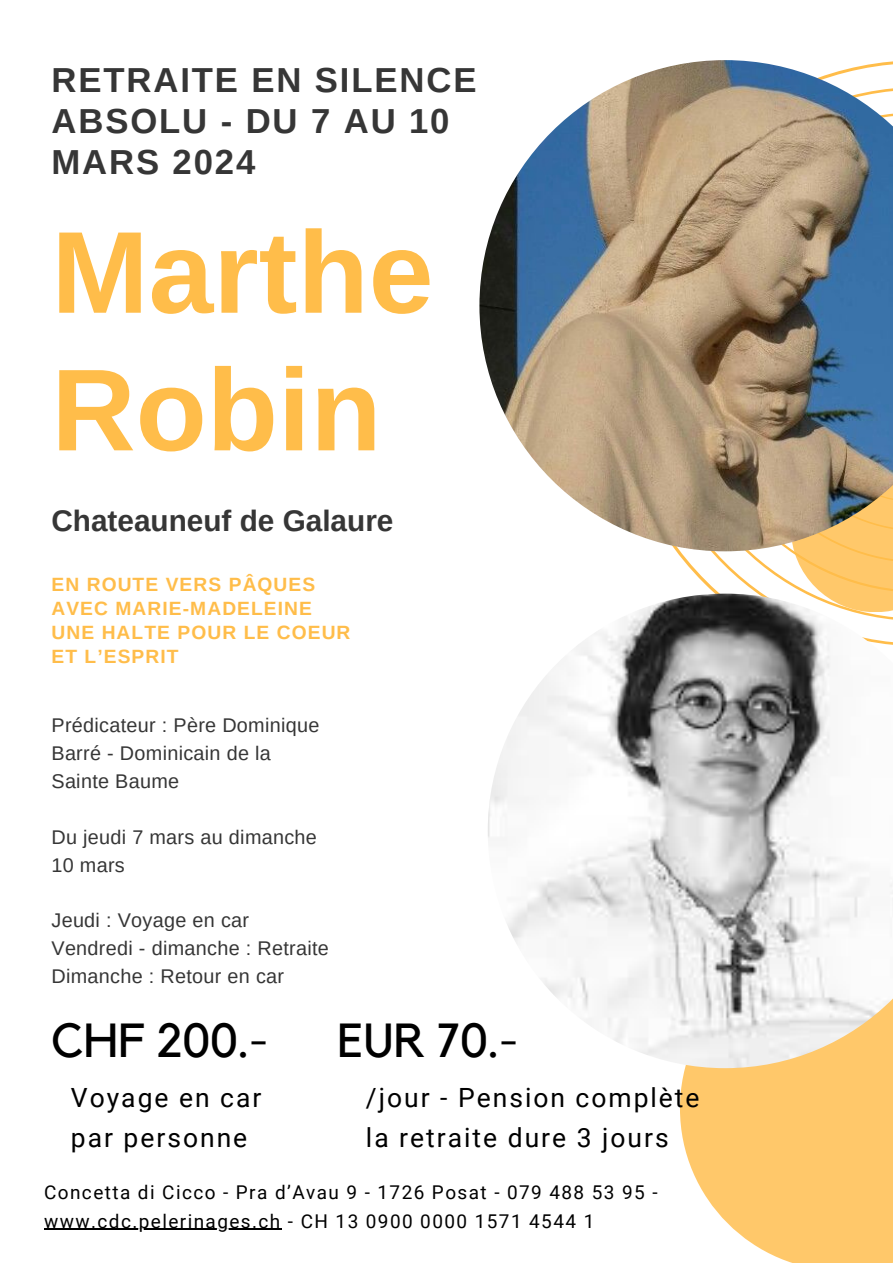
<style>
.page{position:relative;width:893px;height:1264px;background:#fff}
.page>*{position:absolute;margin:0;border:0;box-sizing:border-box;transform-origin:0 0}
.t1{font:700 116.4px/137.6px "Arimo";color:#ffbd4a}
.t2{font:47.55px "Kollektif";color:#000}
.t3{font:700 34.65px/41px "Arimo";letter-spacing:.055em;color:#363636}
.t4{font:700 29.7px "Arimo";color:#363636}
.t5{font:26.4px "Roboto";letter-spacing:.075em;color:#000}
.t6{font:19.8px/27.9px "Arimo";letter-spacing:.015em;color:#363636}
.t7{font:700 19.2px/24.2px "Arimo";letter-spacing:.055em;color:#ffbd4a}
.t8{font:18.9px/28px "Roboto";letter-spacing:.075em;color:#000}
</style>
<div class="page">
<svg style="left:680px;top:1068px;width:212px;height:194px;background:#fece7b"></svg>
<img style="left:488px;top:593px;width:404px;height:475px">
<svg style="left:718px;top:551px;width:174px;height:60px"></svg>
<img style="left:479px;top:60px;width:413px;height:491px">
<hr style="left:44px;top:1228px;width:238px;height:1px;background:#000">
<p class="t3" style="left:51px;top:60px;width:426px">RETRAITE EN SILENCE<br>ABSOLU - DU 7 AU 10<br>MARS 2024</p>
<p class="t1" style="left:51px;top:203px;width:383px">Marthe<br>Robin</p>
<p class="t4" style="left:51px;top:504px;width:343px">Chateauneuf de Galaure</p>
<p class="t7" style="left:51px;top:572px;width:265px">EN ROUTE VERS PÂQUES<br>AVEC MARIE-MADELEINE</p>
<p class="t7" style="left:51px;top:620px;width:300px">UNE HALTE POUR LE COEUR<br>ET L’ESPRIT</p>
<p class="t6" style="left:51px;top:711px;width:269px">Prédicateur : Père Dominique<br>Barré - Dominicain de la<br>Sainte Baume</p>
<p class="t6" style="left:51px;top:822px;width:267px">Du jeudi 7 mars au dimanche<br>10 mars</p>
<p class="t6" style="left:51px;top:906px;width:199px">Jeudi : Voyage en car</p>
<p class="t6" style="left:51px;top:934px;width:279px">Vendredi - dimanche : Retraite</p>
<p class="t6" style="left:51px;top:962px;width:234px">Dimanche : Retour en car</p>
<p class="t2" style="left:51px;top:1018px;width:218px">CHF 200.-</p>
<p class="t5" style="left:71px;top:1082px;width:192px">Voyage en car</p>
<p class="t5" style="left:71px;top:1122px;width:178px">par personne</p>
<p class="t2" style="left:337px;top:1018px;width:182px">EUR 70.-</p>
<p class="t5" style="left:366px;top:1082px;width:335px">/jour - Pension complète</p>
<p class="t5" style="left:366px;top:1122px;width:304px">la retraite dure 3 jours</p>
<p class="t8" style="left:44px;top:1178px;width:615px">Concetta di Cicco - Pra d’Avau 9 - 1726 Posat - 079 488 53 95 - www.cdc.pelerinages.ch - CH 13 0900 0000 1571 4544 1</p>
</div>
